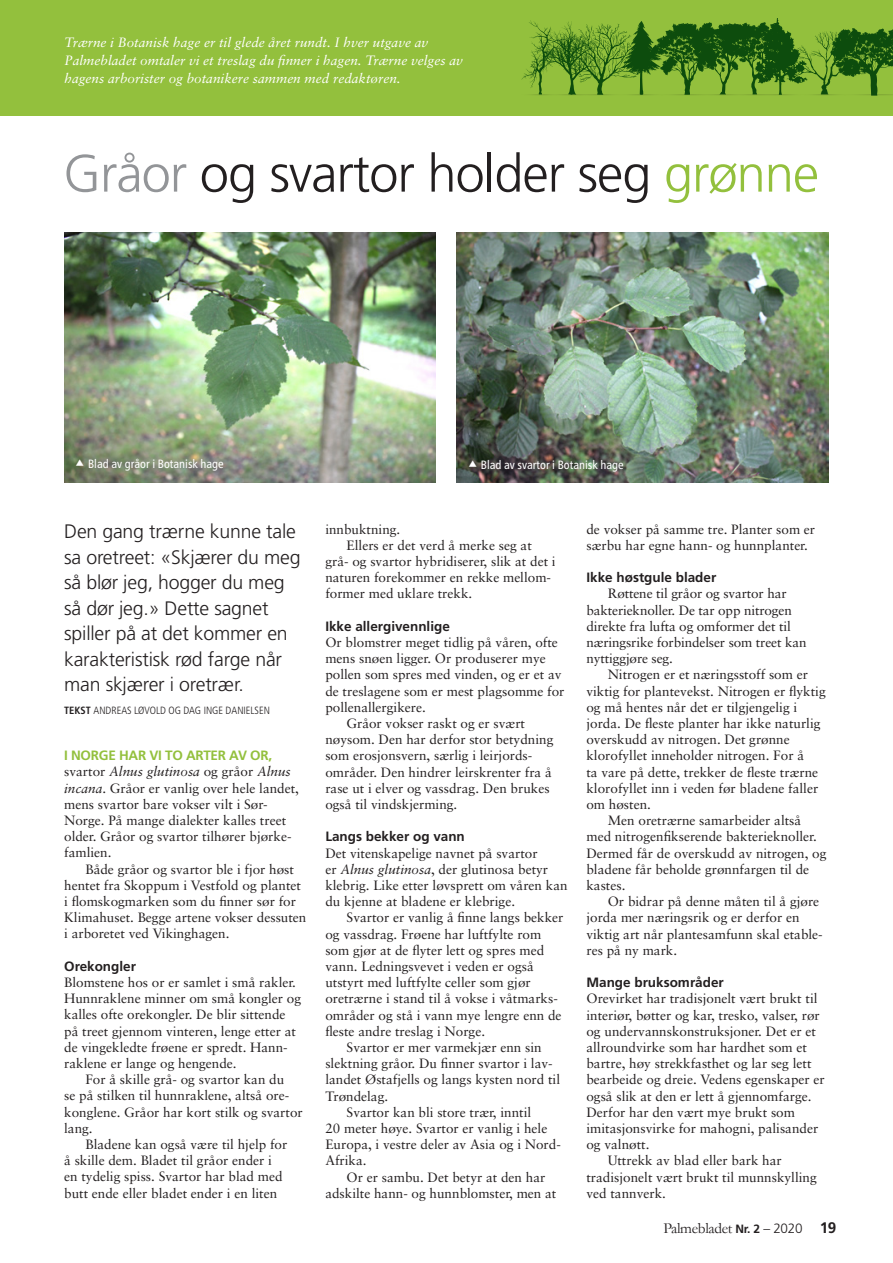
<style>
.page{position:relative;width:893px;height:1263px;background:#fff}
.page>*{position:absolute;margin:0;border:0;box-sizing:border-box;transform-origin:0 0}
.Stor_overskrift{font:300 52.5px "Frutiger";letter-spacing:-.02em;color:#231f20}
.Ingress{font:300 19.5px/25.5px "Frutiger";letter-spacing:-.01em;color:#231f20}
.t1{font:15.3px "Garamond";letter-spacing:-.02em;color:#231f20}
.Brødtekst_-_Intro{font:13.5px/16.2px "Sabon";color:#231f20}
.Brødtekst_-_Standard{font:italic 13.5px/18px "Sabon";color:#fff}
.Mellomtitler{font:700 13.5px "Frutiger";color:#231f20}
.Bilde{font:condensed 12px "Frutiger Neue LT";color:#fff}
.Ingress-2{font:300 condensed 10.5px "Frutiger";color:#231f20}
.s1{color:#939598}
.s2{color:#93c03d}
.s3{font-weight:700}
.s4{font-family:"Frutiger";font-weight:700;color:#93c03d}
.s5{font-style:italic}
.s6{font-family:"Frutiger";font-weight:700;font-size:12px}
.s7{font-family:"Frutiger";font-weight:300;font-size:13.5px}
.s8{font-family:"Frutiger";font-weight:700}
</style>
<div class="page">
<div style="left:0;top:0;width:893px;height:115px;background:#93c03d"></div>
<img style="left:65px;top:232px;width:370px;height:250px">
<img style="left:456px;top:232px;width:372px;height:251px">
<svg style="left:521px;top:18px;width:372px;height:78px"></svg>
<svg style="left:76px;top:459px;width:8px;height:7px"></svg>
<svg style="left:469px;top:460px;width:7px;height:7px"></svg>
<p class="Brødtekst_-_Standard" style="left:65px;top:34px;width:400px">Trærne i Botanisk hage er til glede året rundt. I hver utgave av<br>Palmebladet omtaler vi et treslag du finner i hagen. Trærne velges av hagens arborister og botanikere sammen med redaktøren.</p>
<p class="Stor_overskrift" style="left:63px;top:144px;width:757px"><span class="s1">Gråor</span> og svartor holder seg <span class="s2">grønne</span></p>
<p class="Bilde" style="left:88px;top:457px;width:137px">Blad av gråor i Botanisk hage</p>
<p class="Bilde" style="left:481px;top:458px;width:144px">Blad av svartor i Botanisk hage</p>
<p class="Ingress" style="left:64px;top:519px;width:238px">Den gang trærne kunne tale sa oretreet: «Skjærer du meg så blør jeg, hogger du meg så dør jeg.» Dette sagnet spiller på at det kommer en karakteristisk rød farge når man skjærer i oretrær.</p>
<p class="Ingress-2" style="left:64px;top:704px;width:207px"><span class="s3">TEKST</span> ANDREAS LØVOLD OG DAG INGE DANIELSEN</p>
<p class="Brødtekst_-_Intro" style="left:64px;top:747px;width:236px"><span class="s4">I NORGE HAR VI TO ARTER AV OR, </span>svartor <span class="s5">Alnus glutinosa</span> og gråor <span class="s5">Alnus incana</span>. Gråor er vanlig over hele landet, mens svartor bare vokser vilt i Sør-Norge. På mange dialekter kalles treet older. Gråor og svartor tilhører bjørke&shy;famlien.</p>
<p class="Brødtekst_-_Intro" style="left:64px;top:860px;width:244px;text-indent:21px">Både gråor og svartor ble i fjor høst hentet fra Skoppum i Vestfold og plantet i flomskogmarken som du finner sør for Klimahuset. Begge artene vokser dessuten i arboretet ved Vikinghagen.</p>
<p class="Mellomtitler" style="left:64px;top:958px;width:73px">Orekongler</p>
<p class="Brødtekst_-_Intro" style="left:64px;top:974px;width:239px">Blomstene hos or er samlet i små rakler.<br>Hunnraklene minner om små kongler og kalles ofte orekongler. De blir sittende på treet gjennom vinteren, lenge etter at de vingekledte frøene er spredt. Hann&shy;raklene er lange og hengende.</p>
<p class="Brødtekst_-_Intro" style="left:64px;top:1071px;width:240px;text-indent:21px">For å skille grå- og svartor kan du<br>se på stilken til hunnraklene, altså ore&shy;konglene. Gråor har kort stilk og svartor lang.</p>
<p class="Brødtekst_-_Intro" style="left:64px;top:1136px;width:225px;text-indent:21px">Bladene kan også være til hjelp for å skille dem. Bladet til gråor ender i en tydelig spiss. Svartor har blad med butt ende eller bladet ender i en liten</p>
<p class="Brødtekst_-_Intro" style="left:325px;top:521px;width:77px">innbuktning.</p>
<p class="Brødtekst_-_Intro" style="left:325px;top:537px;width:232px;text-indent:21px">Ellers er det verd å merke seg at grå- og svartor hybridiserer, slik at det i naturen forekommer en rekke mellom&shy;former med uklare trekk.</p>
<p class="Mellomtitler" style="left:325px;top:618px;width:126px">Ikke allergivennlige</p>
<p class="Brødtekst_-_Intro" style="left:325px;top:634px;width:241px">Or blomstrer meget tidlig på våren, ofte mens snøen ligger. Or produserer mye pollen som spres med vinden, og er et av de treslagene som er mest plagsomme for pollenallergikere.</p>
<p class="Brødtekst_-_Intro" style="left:325px;top:715px;width:230px;text-indent:21px">Gråor vokser raskt og er svært nøysom. Den har derfor stor betydning som erosjonsvern, særlig i leirjords&shy;områder. Den hindrer leirskrenter fra å rase ut i elver og vassdrag. Den brukes også til vindskjerming.</p>
<p class="Mellomtitler" style="left:325px;top:829px;width:141px">Langs bekker og vann</p>
<p class="Brødtekst_-_Intro" style="left:325px;top:845px;width:244px">Det vitenskapelige navnet på svartor<br>er <span class="s5">Alnus glutinosa</span>, der glutinosa betyr klebrig. Like etter løvsprett om våren kan du kjenne at bladene er klebrige.</p>
<p class="Brødtekst_-_Intro" style="left:325px;top:909px;width:240px;text-indent:21px">Svartor er vanlig å finne langs bekker og vassdrag. Frøene har luftfylte rom som gjør at de flyter lett og spres med vann. Ledningsvevet i veden er også utstyrt med luftfylte celler som gjør oretrærne i stand til å vokse i våtmarks&shy;områder og stå i vann mye lengre enn de fleste andre treslag i Norge.</p>
<p class="Brødtekst_-_Intro" style="left:325px;top:1039px;width:236px;text-indent:21px">Svartor er mer varmekjær enn sin slektning gråor. Du finner svartor i lav&shy;landet Østafjells og langs kysten nord til<br>Trøndelag.</p>
<p class="Brødtekst_-_Intro" style="left:325px;top:1104px;width:237px;text-indent:21px">Svartor kan bli store trær, inntil<br>20 meter høye. Svartor er vanlig i hele<br>Europa, i vestre deler av Asia og i Nord-<br>Afrika.</p>
<p class="Brødtekst_-_Intro" style="left:325px;top:1169px;width:233px;text-indent:21px">Or er sambu. Det betyr at den har adskilte hann- og hunnblomster, men at</p>
<p class="Brødtekst_-_Intro" style="left:586px;top:521px;width:230px">de vokser på samme tre. Planter som er særbu har egne hann- og hunnplanter.</p>
<p class="Mellomtitler" style="left:586px;top:569px;width:131px">Ikke høstgule blader</p>
<p class="Brødtekst_-_Intro" style="left:586px;top:585px;width:222px;text-indent:21px">Røttene til gråor og svartor har bakterieknoller. De tar opp nitrogen direkte fra lufta og omformer det til næringsrike forbindelser som treet kan nyttiggjøre seg.</p>
<p class="Brødtekst_-_Intro" style="left:586px;top:666px;width:241px;text-indent:21px">Nitrogen er et næringsstoff som er viktig for plantevekst. Nitrogen er flyktig og må hentes når det er tilgjengelig i jorda. De fleste planter har ikke naturlig overskudd av nitrogen. Det grønne klorofyllet inneholder nitrogen. For å<br>ta vare på dette, trekker de fleste trærne klorofyllet inn i veden før bladene faller om høsten.</p>
<p class="Brødtekst_-_Intro" style="left:586px;top:812px;width:242px;text-indent:21px">Men oretrærne samarbeider altså med nitrogenfikserende bakterieknoller.<br>Dermed får de overskudd av nitrogen, og bladene får beholde grønnfargen til de kastes.</p>
<p class="Brødtekst_-_Intro" style="left:586px;top:893px;width:238px;text-indent:21px">Or bidrar på denne måten til å gjøre jorda mer næringsrik og er derfor en viktig art når plantesamfunn skal etable&shy;res på ny mark.</p>
<p class="Mellomtitler" style="left:586px;top:974px;width:139px">Mange bruksområder</p>
<p class="Brødtekst_-_Intro" style="left:586px;top:990px;width:240px">Orevirket har tradisjonelt vært brukt til interiør, bøtter og kar, tresko, valser, rør og undervannskonstruksjoner. Det er et allroundvirke som har hardhet som et bartre, høy strekkfasthet og lar seg lett bearbeide og dreie. Vedens egenskaper er også slik at den er lett å gjennomfarge.<br>Derfor har den vært mye brukt som imitasjonsvirke for mahogni, palisander og valnøtt.</p>
<p class="Brødtekst_-_Intro" style="left:586px;top:1152px;width:232px;text-indent:21px">Uttrekk av blad eller bark har tradisjonelt vært brukt til munnskylling ved tannverk.</p>
<p class="t1" style="left:663px;top:1219px;width:175px">Palmebladet <span class="s6">Nr. 2</span> <span class="s7">– 2020</span> <span class="s8">19</span></p>
</div>
